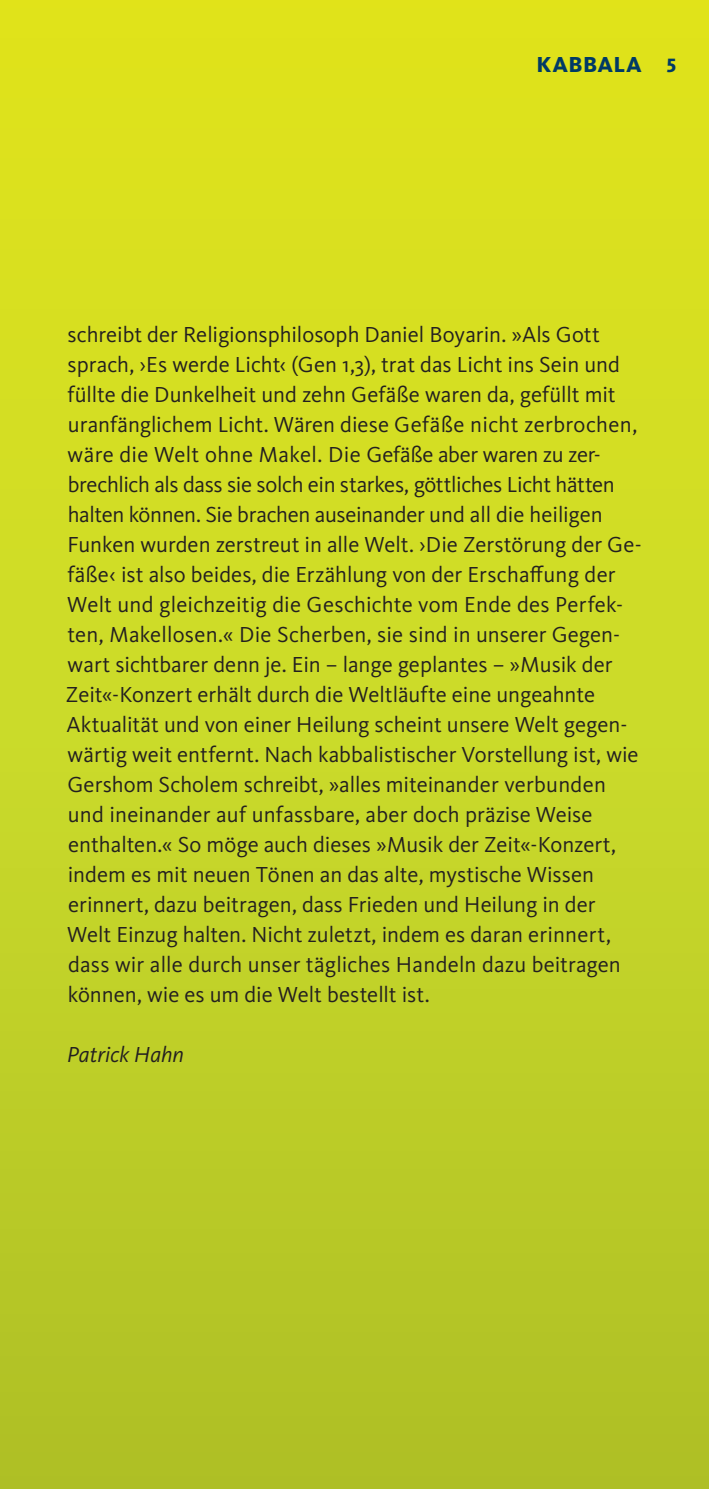
<style>
.page{position:relative;width:709px;height:1489px;background:#fff}
.page>*{position:absolute;margin:0;border:0;box-sizing:border-box;transform-origin:0 0}
.t1{font:22.5px/30px "WDR Sans";color:#231f20}
.t2{font:italic 22.5px "WDR Sans";color:#231f20}
.t3{font:800 22.5px "WDR Sans";letter-spacing:.025em;color:#003a65}
.s1{font-size:20px}
</style>
<div class="page">
<div style="left:0;top:0;width:709px;height:1488px;background:linear-gradient(to bottom,#e2e81f,#afc42a)"></div>
<p class="t3" style="left:536px;top:51px;width:142px">KABBALA <span class="s1">5</span></p>
<p class="t1" style="left:66px;top:319px;width:577px">schreibt der Religionsphilosoph Daniel Boyarin. »Als Gott sprach, ›Es werde Licht‹ (Gen 1,3), trat das Licht ins Sein und füllte die Dunkelheit und zehn Gefäße waren da, gefüllt mit uranfänglichem Licht. Wären diese Gefäße nicht zerbrochen, wäre die Welt ohne Makel. Die Gefäße aber waren zu zer&shy;brechlich als dass sie solch ein starkes, göttliches Licht hätten halten können. Sie brachen auseinander und all die heiligen Funken wurden zerstreut in alle Welt. ›Die Zerstörung der Ge&shy;fäße‹ ist also beides, die Erzählung von der Erschaffung der Welt und gleichzeitig die Geschichte vom Ende des Perfek&shy;ten, Makellosen.« Die Scherben, sie sind in unserer Gegen&shy;wart sichtbarer denn je. Ein – lange geplantes – »Musik der Zeit«-Konzert erhält durch die Weltläufte eine ungeahnte Aktualität und von einer Heilung scheint unsere Welt gegen&shy;wärtig weit entfernt. Nach kabbalistischer Vorstellung ist, wie Gershom Scholem schreibt, »alles miteinander verbunden und ineinander auf unfassbare, aber doch präzise Weise enthalten.« So möge auch dieses »Musik der Zeit«-Konzert, indem es mit neuen Tönen an das alte, mystische Wissen erinnert, dazu beitragen, dass Frieden und Heilung in der Welt Einzug halten. Nicht zuletzt, indem es daran erinnert, dass wir alle durch unser tägliches Handeln dazu beitragen können, wie es um die Welt bestellt ist.</p>
<p class="t2" style="left:67px;top:1040px;width:118px">Patrick Hahn</p>
</div>
